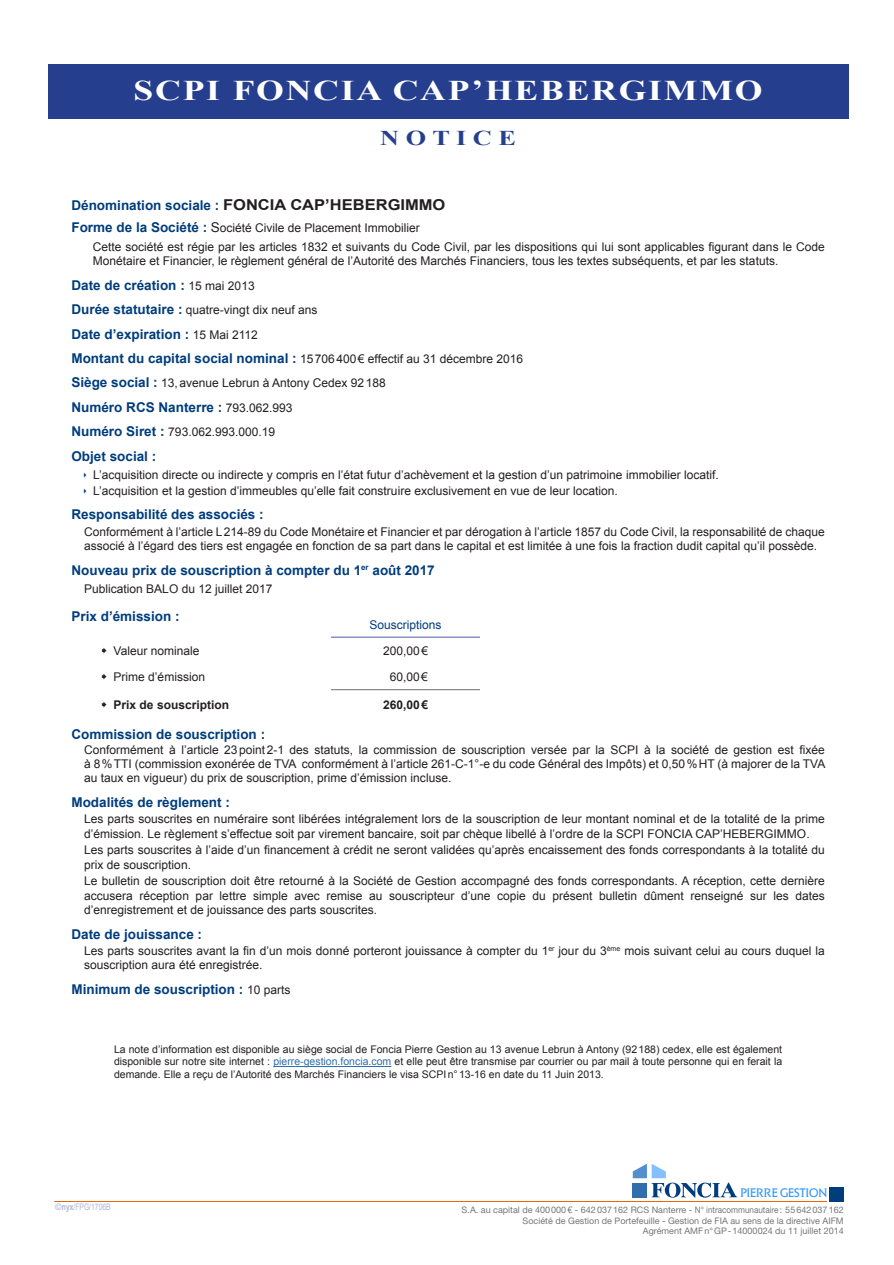
<style>
.page{position:relative;width:894px;height:1265px;background:#fff}
.page>*{position:absolute;margin:0;border:0;box-sizing:border-box;transform-origin:0 0}
.t1{font:700 28.5px "Times New Roman";letter-spacing:.05em;color:#fff;scale:1.25 1}
.t2{font:700 21px "Times New Roman";color:#253f8e;scale:1.25 1}
.t3{font:700 13.5px "Arial";color:#003d7d}
.t4{font:12px/14.4px "Arial";color:#231f20}
.t5{font:700 12px "Arial";color:#231f20}
.t6{font:12px "Arial";color:#003d7d}
.t7{font:11.25px "Elan";color:#39f;scale:.95 1}
.t8{font:10.5px/12.6px "Arial";color:#231f20;text-align:justify}
.t9{font:9px/10.5px "Helvetica Neue LT Std";color:#757679;text-align:right}
.t10{font:9px "Arial";color:#aeb3d9}
.s1{font-size:15px;color:#231f20}
.s2{font-weight:700;font-size:13.5px;color:#003d7d}
.s3{font-size:13.5px}
.s4{font-weight:400;font-size:12px;color:#231f20}
.s5{color:#306ead}
.s6{font-weight:700}
</style>
<div class="page">
<div style="left:48px;top:64px;width:799px;height:54px;background:#253f8e"></div>
<hr style="left:273px;top:1065px;width:118px;height:1px;background:#306ead">
<hr style="left:331px;top:636px;width:149px;height:1px;background:#4d5a9e">
<hr style="left:331px;top:689px;width:149px;height:1px;background:#6c6d70">
<svg style="left:632px;top:1163px;width:105px;height:34px"></svg>
<div style="left:632px;top:1182px;width:14px;height:14px;background:#306ead"></div>
<div style="left:829px;top:1187px;width:14px;height:14px;background:#003d7d"></div>
<hr style="left:54px;top:1200px;width:772px;height:1px;background:#eb6608">
<p class="t1" style="left:133px;top:71px;width:504px">SCPI FONCIA CAP’HEBERGIMMO</p>
<p class="t2" style="left:380px;top:123px;width:110px">N O T I C E</p>
<p class="t3" style="left:71px;top:196px;width:375px">Dénomination sociale : <span class="s1">FONCIA CAP’HEBERGIMMO</span></p>
<p class="t4" style="left:71px;top:221px;width:350px"><span class="s2">Forme de la Société :</span> <span class="s3">S</span>ociété Civile de Placement Immobilier</p>
<p class="t4" style="left:93px;top:239px;width:733px">Cette société est régie par les articles 1832 et suivants du Code Civil, par les dispositions qui lui sont applicables figurant dans le Code<br>Monétaire et Financier, le règlement général de l’Autorité des Marchés Financiers, tous les textes subséquents, et par les statuts.</p>
<p class="t3" style="left:71px;top:276px;width:185px">Date de création : <span class="s4">15 mai 2013</span></p>
<p class="t4" style="left:71px;top:303px;width:247px"><span class="s2">Durée statutaire :</span> quatre-vingt dix neuf ans</p>
<p class="t3" style="left:71px;top:325px;width:188px">Date d’expiration : <span class="s4">15 Mai 2112</span></p>
<p class="t4" style="left:71px;top:351px;width:453px"><span class="s2">Montant du capital social nominal :</span> 15706400€ effectif au 31 décembre 2016</p>
<p class="t4" style="left:71px;top:376px;width:316px"><span class="s2">Siège social :</span> 13,avenue Lebrun à Antony Cedex 92188</p>
<p class="t3" style="left:71px;top:398px;width:222px">Numéro RCS Nanterre : <span class="s4">793.062.993</span></p>
<p class="t4" style="left:71px;top:425px;width:205px"><span class="s2">Numéro Siret :</span> 793.062.993.000.19</p>
<p class="t3" style="left:71px;top:446px;width:86px">Objet social :</p>
<p class="t4" style="left:93px;top:467px;width:626px">L’acquisition directe ou indirecte y compris en l’état futur d’achèvement et la gestion d’un patrimoine immobilier locatif.</p>
<p class="t4" style="left:93px;top:483px;width:526px">L’acquisition et la gestion d’immeubles qu’elle fait construire exclusivement en vue de leur location.</p>
<p class="t3" style="left:71px;top:505px;width:194px">Responsabilité des associés :</p>
<p class="t4" style="left:84px;top:524px;width:741px">Conformément à l’article L214-89 du Code Monétaire et Financier et par dérogation à l’article 1857 du Code Civil, la responsabilité de chaque associé à l’égard des tiers est engagée en fonction de sa part dans le capital et est limitée à une fois la fraction dudit capital qu’il possède.</p>
<p class="t3" style="left:71px;top:561px;width:365px">Nouveau prix de souscription à compter du 1<sup>er</sup> août 2017</p>
<p class="t4" style="left:84px;top:581px;width:190px">Publication BALO du 12 juillet 2017</p>
<p class="t3" style="left:71px;top:607px;width:110px">Prix d’émission :</p>
<p class="t6" style="left:369px;top:616px;width:74px">Souscriptions</p>
<p class="t4" style="left:114px;top:643px;width:87px">Valeur nominale</p>
<p class="t4" style="left:383px;top:643px;width:46px">200,00€</p>
<p class="t4" style="left:114px;top:669px;width:93px">Prime d’émission</p>
<p class="t4" style="left:389px;top:669px;width:40px">60,00€</p>
<p class="t5" style="left:114px;top:696px;width:117px">Prix de souscription</p>
<p class="t5" style="left:383px;top:696px;width:46px">260,00€</p>
<p class="t3" style="left:71px;top:725px;width:195px">Commission de souscription :</p>
<p class="t4" style="left:84px;top:742px;width:742px;text-align:justify">Conformément à l’article 23point2-1 des statuts, la commission de souscription versée par la SCPI à la société de gestion est fixée à 8%TTI (commission exonérée de TVA conformément à l’article 261-C-1°-e du code Général des Impôts) et 0,50%HT (à majorer de la TVA au taux en vigueur) du prix de souscription, prime d’émission incluse.</p>
<p class="t3" style="left:71px;top:792px;width:160px">Modalités de règlement :</p>
<p class="t4" style="left:84px;top:811px;width:741px">Les parts souscrites en numéraire sont libérées intégralement lors de la souscription de leur montant nominal et de la totalité de la prime d’émission. Le règlement s’effectue soit par virement bancaire, soit par chèque libellé à l’ordre de la SCPI FONCIA CAP’HEBERGIMMO.</p>
<p class="t4" style="left:84px;top:842px;width:741px">Les parts souscrites à l’aide d’un financement à crédit ne seront validées qu’après encaissement des fonds correspondants à la totalité du prix de souscription.</p>
<p class="t4" style="left:84px;top:873px;width:741px;text-align:justify">Le bulletin de souscription doit être retourné à la Société de Gestion accompagné des fonds correspondants. A réception, cette dernière accusera réception par lettre simple avec remise au souscripteur d’une copie du présent bulletin dûment renseigné sur les dates d’enregistrement et de jouissance des parts souscrites.</p>
<p class="t3" style="left:71px;top:924px;width:132px">Date de jouissance :</p>
<p class="t4" style="left:84px;top:943px;width:741px">Les parts souscrites avant la fin d’un mois donné porteront jouissance à compter du 1<sup>er</sup> jour du 3<sup>ème</sup> mois suivant celui au cours duquel la souscription aura été enregistrée.</p>
<p class="t3" style="left:71px;top:979px;width:220px">Minimum de souscription : <span class="s4">10 parts</span></p>
<p class="t8" style="left:114px;top:1042px;width:669px">La note d’information est disponible au siège social de Foncia Pierre Gestion au 13 avenue Lebrun à Antony (92188) cedex, elle est également disponible sur notre site internet : <span class="s5">pierre-gestion.foncia.com</span> et elle peut être transmise par courrier ou par mail à toute personne qui en ferait la demande. Elle a reçu de l’Autorité des Marchés Financiers le visa SCPIn°13-16 en date du 11 Juin 2013.</p>
<p class="t10" style="left:55px;top:1200px;width:57px">©<span class="s6">nyx</span>/FPG/1706B</p>
<p class="t7" style="left:740px;top:1185px;width:93px">PIERRE GESTION</p>
<p class="t9" style="left:461px;top:1204px;width:383px">S.A. au capital de 400000€ - 642037162 RCS Nanterre - N° intracommunautaire : 55642037162<br>Société de Gestion de Portefeuille - Gestion de FIA au sens de la directive AIFM<br>Agrément AMFn°GP-14000024 du 11 juillet 2014</p>
</div>
